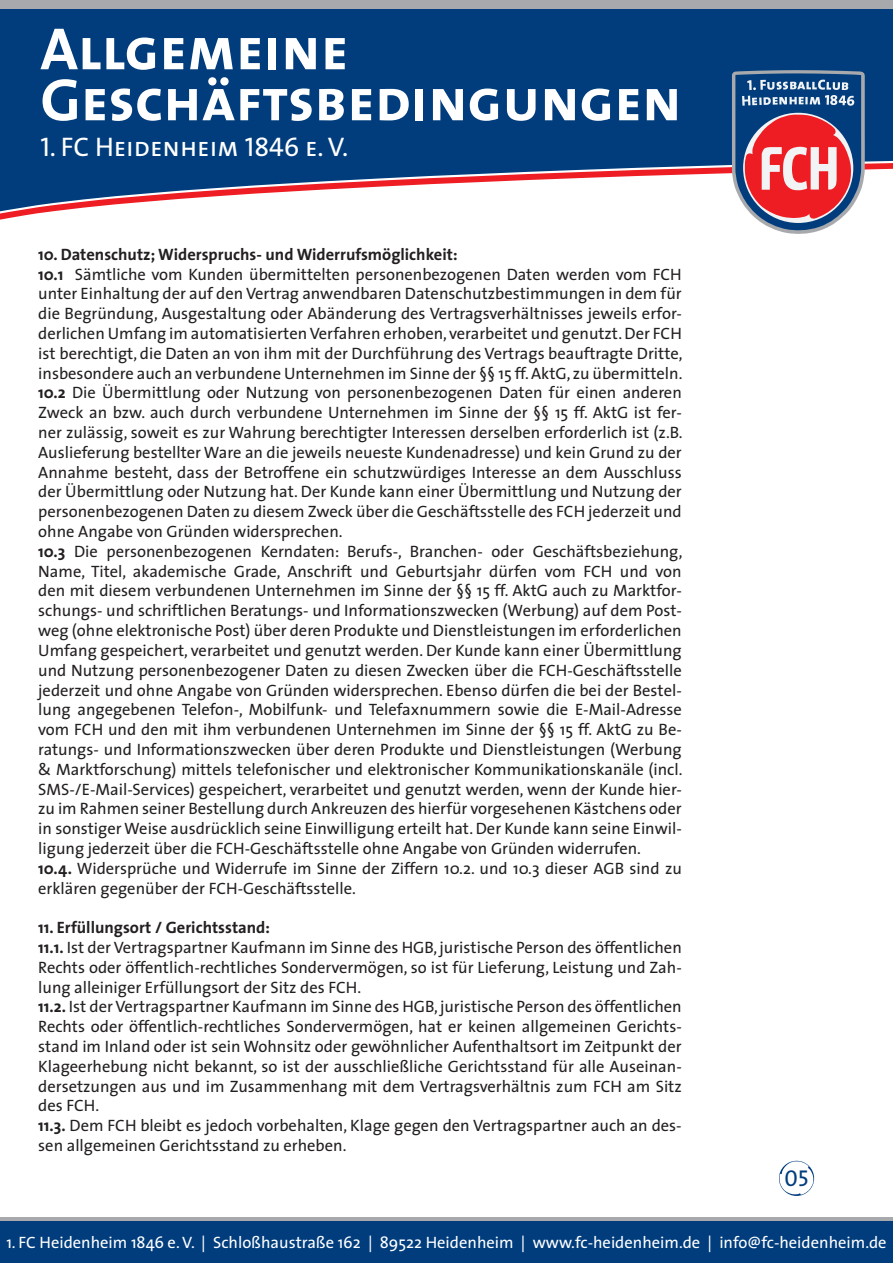
<style>
.page{position:relative;width:893px;height:1263px;background:#fff}
.page>*{position:absolute;margin:0;border:0;box-sizing:border-box;transform-origin:0 0}
.t1{font:60px/51px "The Sans Bold Caps";color:#fff}
.t2{font:27px "The Sans Caps";color:#fff}
.t3{font:22.95px "The Sans Caps";color:#013d7d}
.t4{font:16.5px/19.8px "The Sans";color:#231f20}
.t5{font:16.5px "The Sans";color:#fff}
.s1{font-weight:700}
</style>
<div class="page">
<svg style="left:0;top:211px;width:55px;height:9px"></svg>
<svg style="left:0;top:9px;width:893px;height:202px;background:#235189"></svg>
<svg style="left:732px;top:70px;width:133px;height:164px"></svg>
<div style="left:0;top:0;width:893px;height:9px;background:#a8a9ad"></div>
<svg style="left:0;top:1217px;width:893px;height:5px;background:#8693a3"></svg>
<div style="left:0;top:1222px;width:893px;height:41px;background:#013d7d"></div>
<svg style="left:779px;top:1161px;width:35px;height:35px"></svg>
<h1 class="t1" style="left:40px;top:22px;width:643px">Allgemeine<br>Geschäftsbedingungen</h1>
<h2 class="t2" style="left:40px;top:124px;width:309px">1. FC Heidenheim 1846 e. V.</h2>
<p class="t4" style="left:38px;top:244px;width:646px"><span class="s1">10. Datenschutz; Widerspruchs- und Widerrufsmöglichkeit:<br>10.1</span> Sämtliche vom Kunden übermittelten personenbezogenen Daten werden vom FCH unter Einhaltung der auf den Vertrag anwendbaren Datenschutzbestimmungen in dem für die Begründung, Ausgestaltung oder Abänderung des Vertragsverhältnisses jeweils erfor&shy;derlichen Umfang im automatisierten Verfahren erhoben, verarbeitet und genutzt. Der FCH ist berechtigt, die Daten an von ihm mit der Durchführung des Vertrags beauftragte Dritte, insbesondere auch an verbundene Unternehmen im Sinne der §§ 15 ff. AktG, zu übermitteln.<br><span class="s1">10.2</span> Die Übermittlung oder Nutzung von personenbezogenen Daten für einen anderen Zweck an bzw. auch durch verbundene Unternehmen im Sinne der §§ 15 ff. AktG ist fer&shy;ner zulässig, soweit es zur Wahrung berechtigter Interessen derselben erforderlich ist (z.B.<br>Auslieferung bestellter Ware an die jeweils neueste Kundenadresse) und kein Grund zu der Annahme besteht, dass der Betroffene ein schutzwürdiges Interesse an dem Ausschluss der Übermittlung oder Nutzung hat. Der Kunde kann einer Übermittlung und Nutzung der personenbezogenen Daten zu diesem Zweck über die Geschäftsstelle des FCH jederzeit und ohne Angabe von Gründen widersprechen.<br><span class="s1">10.3</span> Die personenbezogenen Kerndaten: Berufs-, Branchen- oder Geschäftsbeziehung, Name, Titel, akademische Grade, Anschrift und Geburtsjahr dürfen vom FCH und von den mit diesem verbundenen Unternehmen im Sinne der §§ 15 ff. AktG auch zu Marktfor&shy;schungs- und schriftlichen Beratungs- und Informationszwecken (Werbung) auf dem Post&shy;weg (ohne elektronische Post) über deren Produkte und Dienstleistungen im erforderlichen Umfang gespeichert, verarbeitet und genutzt werden. Der Kunde kann einer Übermittlung und Nutzung personenbezogener Daten zu diesen Zwecken über die FCH-Geschäftsstelle jederzeit und ohne Angabe von Gründen widersprechen. Ebenso dürfen die bei der Bestel&shy;lung angegebenen Telefon-, Mobilfunk- und Telefaxnummern sowie die E-Mail-Adresse vom FCH und den mit ihm verbundenen Unternehmen im Sinne der §§ 15 ff. AktG zu Be&shy;ratungs- und Informationszwecken über deren Produkte und Dienstleistungen (Werbung &amp; Marktforschung) mittels telefonischer und elektronischer Kommunikationskanäle (incl.<br>SMS-/E-Mail-Services) gespeichert, verarbeitet und genutzt werden, wenn der Kunde hier&shy;zu im Rahmen seiner Bestellung durch Ankreuzen des hierfür vorgesehenen Kästchens oder in sonstiger Weise ausdrücklich seine Einwilligung erteilt hat. Der Kunde kann seine Einwil&shy;ligung jederzeit über die FCH-Geschäftsstelle ohne Angabe von Gründen widerrufen.<br><span class="s1">10.4.</span> Widersprüche und Widerrufe im Sinne der Ziffern 10.2. und 10.3 dieser AGB sind zu erklären gegenüber der FCH-Geschäftsstelle.</p>
<p class="t4" style="left:38px;top:917px;width:645px"><span class="s1">11. Erfüllungsort / Gerichtsstand:<br>11.1.</span> Ist der Vertragspartner Kaufmann im Sinne des HGB, juristische Person des öffentlichen Rechts oder öffentlich-rechtliches Sondervermögen, so ist für Lieferung, Leistung und Zah&shy;lung alleiniger Erfüllungsort der Sitz des FCH.<br><span class="s1">11.2.</span> Ist der Vertragspartner Kaufmann im Sinne des HGB, juristische Person des öffentlichen Rechts oder öffentlich-rechtliches Sondervermögen, hat er keinen allgemeinen Gerichts&shy;stand im Inland oder ist sein Wohnsitz oder gewöhnlicher Aufenthaltsort im Zeitpunkt der Klageerhebung nicht bekannt, so ist der ausschließliche Gerichtsstand für alle Auseinan&shy;dersetzungen aus und im Zusammenhang mit dem Vertragsverhältnis zum FCH am Sitz des FCH.<br><span class="s1">11.3.</span> Dem FCH bleibt es jedoch vorbehalten, Klage gegen den Vertragspartner auch an des&shy;sen allgemeinen Gerichtsstand zu erheben.</p>
<h3 class="t3" style="left:785px;top:1159px;width:26px">05</h3>
<p class="t5" style="left:6px;top:1228px;width:882px">1. FC Heidenheim 1846 e. V. | Schloßhaustraße 162 | 89522 Heidenheim | www.fc-heidenheim.de | info@fc-heidenheim.de</p>
</div>
